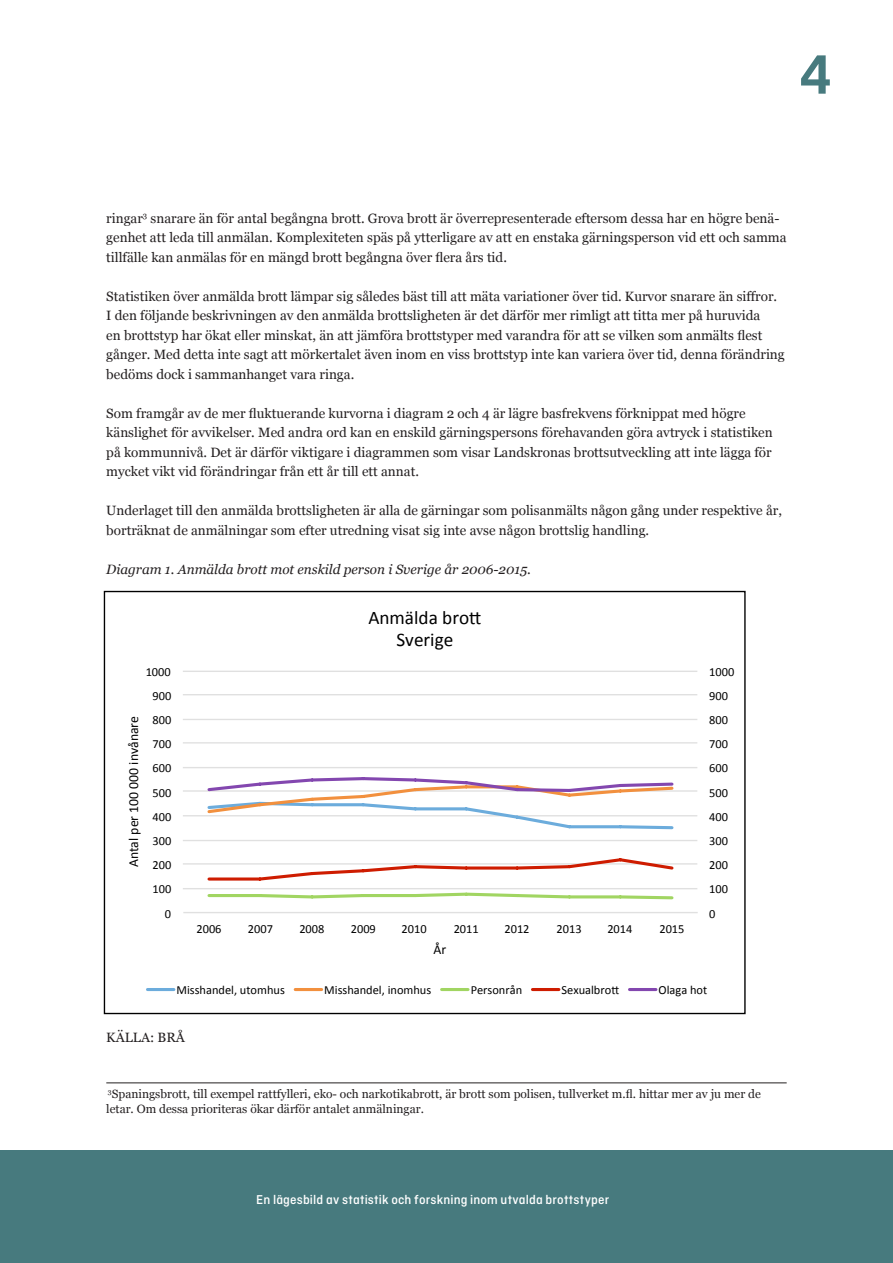
<style>
.page{position:relative;width:893px;height:1263px;background:#fff}
.page>*{position:absolute;margin:0;border:0;box-sizing:border-box;transform-origin:0 0}
.t1{font:600 58.2px "Ciutadella";color:#477a7e}
.t2{font:19.2px/22px "Calibri";color:#000;text-align:center}
.t3{font:13.8px "Calibri";color:#000}
.bröd{font:13.5px/19.5px "Georgia";color:#231f20}
.bröd-2{font:italic 13.5px "Georgia";color:#231f20}
.t4{font:500 13.5px "Ciutadella";letter-spacing:.01em;color:#fff}
.t5{font:12.45px "Calibri";color:#000}
.bröd-3{font:12px/15px "Georgia";color:#231f20}
.s1{font-style:normal}
</style>
<div class="page">
<div style="left:0;top:1150px;width:893px;height:113px;background:#477a7e"></div>
<hr style="left:106px;top:1082px;width:681px;height:1px;background:#231f20">
<hr style="left:183px;top:888px;width:514px;height:1px;background:#e0e0e0">
<hr style="left:183px;top:863px;width:514px;height:1px;background:#e0e0e0">
<hr style="left:183px;top:840px;width:514px;height:1px;background:#e0e0e0">
<hr style="left:183px;top:815px;width:514px;height:1px;background:#e0e0e0">
<hr style="left:183px;top:790px;width:514px;height:2px;background:#e0e0e0">
<hr style="left:183px;top:767px;width:514px;height:1px;background:#e0e0e0">
<hr style="left:183px;top:742px;width:514px;height:1px;background:#e0e0e0">
<hr style="left:183px;top:719px;width:514px;height:1px;background:#e0e0e0">
<hr style="left:183px;top:694px;width:514px;height:1px;background:#e0e0e0">
<hr style="left:183px;top:671px;width:514px;height:1px;background:#e0e0e0">
<hr style="left:183px;top:912px;width:515px;height:1px;background:#e0e0e0">
<svg style="left:207px;top:892px;width:467px;height:8px"></svg>
<svg style="left:206px;top:858px;width:469px;height:23px"></svg>
<svg style="left:206px;top:777px;width:469px;height:53px"></svg>
<hr style="left:147px;top:988px;width:27px;height:3px;background:#6cacdc">
<hr style="left:295px;top:988px;width:27px;height:3px;background:#f2903e">
<hr style="left:442px;top:988px;width:26px;height:3px;background:#a1d562">
<hr style="left:532px;top:988px;width:27px;height:3px;background:#ce1c00">
<hr style="left:629px;top:988px;width:27px;height:3px;background:#8347af">
<h1 class="t1" style="left:799px;top:41px;width:34px">4</h1>
<p class="bröd" style="left:106px;top:208px;width:682px">ringar<sup>3</sup> snarare än för antal begångna brott. Grova brott är överrepresenterade eftersom dessa har en högre benä&shy;genhet att leda till anmälan. Komplexiteten späs på ytterligare av att en enstaka gärningsperson vid ett och samma tillfälle kan anmälas för en mängd brott begångna över flera års tid.</p>
<p class="bröd" style="left:106px;top:286px;width:680px">Statistiken över anmälda brott lämpar sig således bäst till att mäta variationer över tid. Kurvor snarare än siffror.<br>I den följande beskrivningen av den anmälda brottsligheten är det därför mer rimligt att titta mer på huruvida<br>en brottstyp har ökat eller minskat, än att jämföra brottstyper med varandra för att se vilken som anmälts flest gånger. Med detta inte sagt att mörkertalet även inom en viss brottstyp inte kan variera över tid, denna förändring bedöms dock i sammanhanget vara ringa.</p>
<p class="bröd" style="left:106px;top:403px;width:668px">Som framgår av de mer fluktuerande kurvorna i diagram 2 och 4 är lägre basfrekvens förknippat med högre känslighet för avvikelser. Med andra ord kan en enskild gärningspersons förehavanden göra avtryck i statistiken på kommunnivå. Det är därför viktigare i diagrammen som visar Landskronas brottsutveckling att inte lägga för mycket vikt vid förändringar från ett år till ett annat.</p>
<p class="bröd" style="left:106px;top:501px;width:677px">Underlaget till den anmälda brottsligheten är alla de gärningar som polisanmälts någon gång under respektive år, borträknat de anmälningar som efter utredning visat sig inte avse någon brottslig handling.</p>
<p class="bröd-2" style="left:106px;top:561px;width:426px">Diagram 1. Anmälda brott mot enskild person i Sverige år 2006-2015<span class="s1">.</span></p>
<p class="t2" style="left:368px;top:606px;width:115px">Anmälda bro=<br>Sverige</p>
<p class="t5" style="left:146px;top:664px;width:27px">1000</p>
<p class="t5" style="left:709px;top:664px;width:27px">1000</p>
<p class="t5" style="left:153px;top:688px;width:20px">900</p>
<p class="t5" style="left:709px;top:688px;width:20px">900</p>
<p class="t3" style="left:125px;top:867px;width:153px;rotate:-90deg">Antal per 100 000 invånare</p>
<p class="t5" style="left:153px;top:712px;width:20px">800</p>
<p class="t5" style="left:153px;top:736px;width:20px">700</p>
<p class="t5" style="left:153px;top:760px;width:20px">600</p>
<p class="t5" style="left:153px;top:785px;width:20px">500</p>
<p class="t5" style="left:153px;top:809px;width:20px">400</p>
<p class="t5" style="left:153px;top:833px;width:20px">300</p>
<p class="t5" style="left:153px;top:857px;width:20px">200</p>
<p class="t5" style="left:709px;top:712px;width:20px">800</p>
<p class="t5" style="left:709px;top:736px;width:20px">700</p>
<p class="t5" style="left:709px;top:760px;width:20px">600</p>
<p class="t5" style="left:709px;top:785px;width:20px">500</p>
<p class="t5" style="left:709px;top:809px;width:20px">400</p>
<p class="t5" style="left:709px;top:833px;width:20px">300</p>
<p class="t5" style="left:709px;top:857px;width:20px">200</p>
<p class="t5" style="left:153px;top:881px;width:20px">100</p>
<p class="t5" style="left:709px;top:881px;width:20px">100</p>
<p class="t5" style="left:165px;top:905px;width:8px">0</p>
<p class="t5" style="left:709px;top:905px;width:8px">0</p>
<p class="t5" style="left:196px;top:921px;width:27px">2006</p>
<p class="t5" style="left:248px;top:921px;width:27px">2007</p>
<p class="t5" style="left:299px;top:921px;width:27px">2008</p>
<p class="t5" style="left:351px;top:921px;width:27px">2009</p>
<p class="t5" style="left:402px;top:921px;width:27px">2010</p>
<p class="t5" style="left:454px;top:921px;width:27px">2011</p>
<p class="t5" style="left:504px;top:921px;width:27px">2012</p>
<p class="t5" style="left:557px;top:921px;width:27px">2013</p>
<p class="t5" style="left:607px;top:921px;width:27px">2014</p>
<p class="t5" style="left:659px;top:921px;width:27px">2015</p>
<p class="t3" style="left:434px;top:940px;width:14px">År</p>
<p class="t5" style="left:177px;top:982px;width:110px">Misshandel, utomhus</p>
<p class="t5" style="left:324px;top:982px;width:109px">Misshandel, inomhus</p>
<p class="t5" style="left:471px;top:982px;width:53px">Personrån</p>
<p class="t5" style="left:561px;top:982px;width:59px">Sexualbro=</p>
<p class="t5" style="left:659px;top:982px;width:50px">Olaga hot</p>
<p class="bröd" style="left:106px;top:1027px;width:80px">KÄLLA: BRÅ</p>
<p class="bröd-3" style="left:106px;top:1086px;width:656px"><sup>3</sup>Spaningsbrott, till exempel rattfylleri, eko- och narkotikabrott, är brott som polisen, tullverket m.fl. hittar mer av ju mer de letar. Om dessa prioriteras ökar därför antalet anmälningar.</p>
<p class="t4" style="left:256px;top:1192px;width:355px">En lägesbild av statistik och forskning inom utvalda brottstyper</p>
</div>
